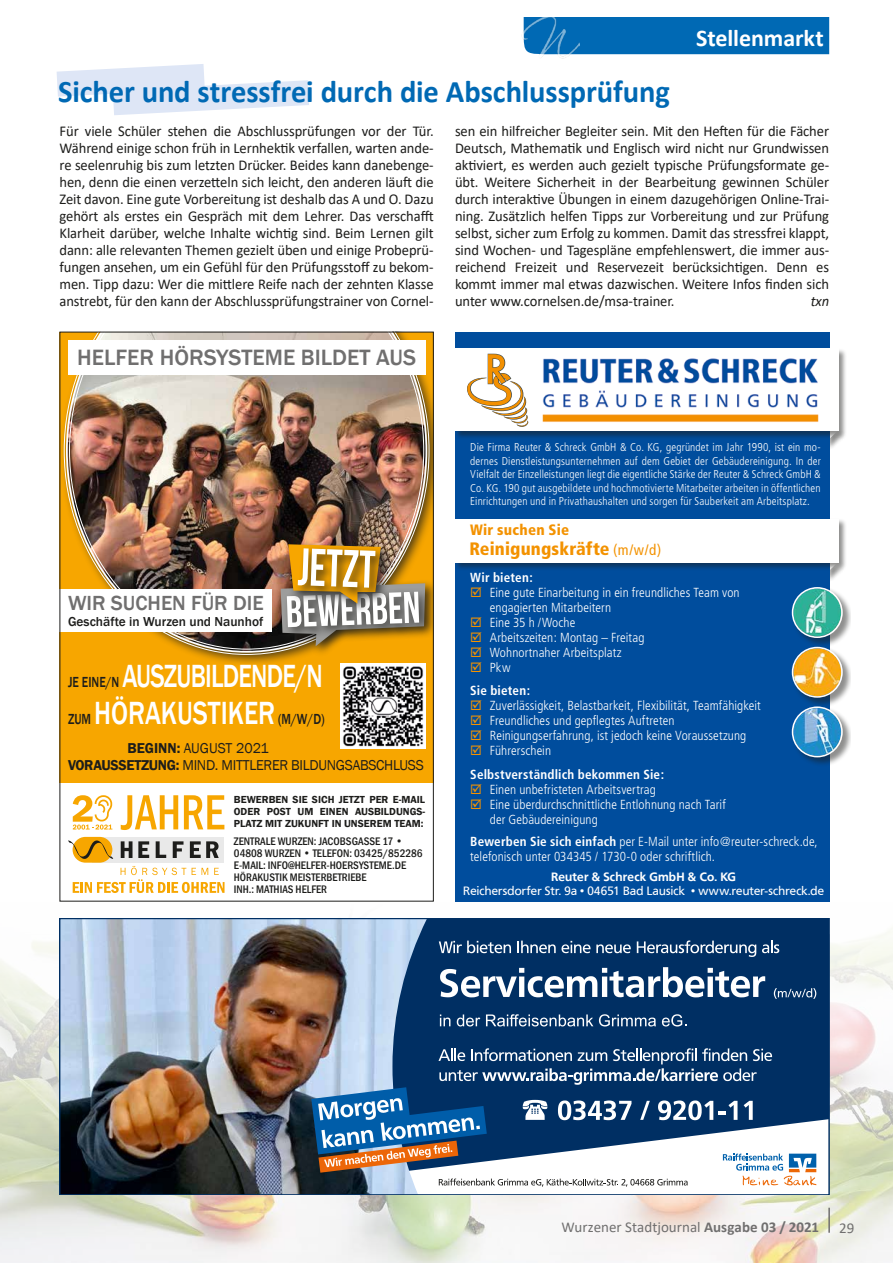
<style>
.page{position:relative;width:893px;height:1263px;background:#fff}
.page>*{position:absolute;margin:0;border:0;box-sizing:border-box;transform-origin:0 0}
.t1{font:500 33px/37.5px "Franklin Gothic";letter-spacing:-.03em;color:#fff;scale:.76 1}
.t2{font:700 31.5px "Calibri";letter-spacing:-.005em;color:#0069b4}
.t3{font:700 24px "Calibri";letter-spacing:-.005em;color:#fff}
.t4{font:500 22.8px "Franklin Gothic";color:#706f6f}
.t5{font:500 21px "Franklin Gothic";color:#706f6f}
.t6{font:900 condensed 18px "Frutiger";letter-spacing:.01em;color:#f39200}
.t7{font:15px/17px "Calibri";letter-spacing:-.005em;color:#1d1d1b;text-align:justify}
.t8{font:15px "Calibri";color:#706f6f}
.t9{font:900 condensed 15px "Frutiger";letter-spacing:.015em;color:#f39200}
.t10{font:italic 15px "Calibri";color:#1d1d1b}
.t11{font:14.7px/16.5px "Franklin Gothic";letter-spacing:-.02em;color:#1d1d1b}
.t12{font:500 13.35px "Franklin Gothic";color:#1d1d1b}
.t13{font:300 condensed 13.2px/15px "Frutiger";letter-spacing:.005em;color:#fff}
.t14{font:700 condensed 13.2px/23.2px "Frutiger";letter-spacing:.015em;color:#fff}
.t15{font:12px "Frutiger BSK";letter-spacing:.015em;color:#fff}
.t16{font:700 12px "Frutiger BSK";letter-spacing:.015em;color:#fff}
.t17{font:300 condensed 11.4px/13.5px "Frutiger";letter-spacing:.01em;color:#fff;text-align:justify}
.t18{font:500 condensed 11.25px/12px "Franklin Gothic";color:#1d1d1b}
.t19{font:600 10.5px/12px "Franklin Gothic";color:#1d1d1b;text-align:justify}
.s1{font-size:15px;color:#1d1d1b}
.s2{font-weight:600}
.s3{font-weight:400;font-size:15px}
.s4{color:#f39200}
.s5{font-weight:300}
.s6{font-weight:700}
</style>
<div class="page">
<div style="left:579px;top:17px;width:250px;height:38px;background:#0069b4"></div>
<img style="left:523px;top:17px;width:56px;height:42px">
<svg style="left:57px;top:64px;width:252px;height:51px"></svg>
<img style="left:0;top:836px;width:893px;height:427px">
<div style="left:427px;top:996px;width:400px;height:189px;background:#002f63"></div>
<div style="left:359px;top:919px;width:470px;height:77px;background:#002f63"></div>
<img style="left:62px;top:920px;width:365px;height:273px">
<svg style="left:439px;top:940px;width:72px;height:13px"></svg>
<svg style="left:517px;top:940px;width:114px;height:13px"></svg>
<svg style="left:637px;top:940px;width:119px;height:17px"></svg>
<svg style="left:762px;top:940px;width:17px;height:13px"></svg>
<svg style="left:440px;top:967px;width:325px;height:30px"></svg>
<svg style="left:774px;top:988px;width:42px;height:11px"></svg>
<svg style="left:440px;top:1014px;width:10px;height:12px"></svg>
<svg style="left:457px;top:1014px;width:23px;height:12px"></svg>
<svg style="left:486px;top:1014px;width:107px;height:12px"></svg>
<svg style="left:599px;top:1014px;width:57px;height:12px"></svg>
<svg style="left:662px;top:1014px;width:24px;height:12px"></svg>
<svg style="left:311px;top:1048px;width:505px;height:138px"></svg>
<div style="left:455px;top:332px;width:395px;height:569px;background:#fff"></div>
<div style="left:825px;top:562px;width:21px;height:20px;background:#1d1d1b;opacity:.5"></div>
<svg style="left:829px;top:571px;width:9px;height:3px"></svg>
<div style="left:825px;top:430px;width:21px;height:21px;background:#1d1d1b;opacity:.5"></div>
<svg style="left:829px;top:439px;width:9px;height:4px"></svg>
<div style="left:455px;top:332px;width:374px;height:569px;background:#004d9d"></div>
<div style="left:455px;top:348px;width:392px;height:91px;background:#1d1d1b;opacity:.5"></div>
<div style="left:455px;top:349px;width:383px;height:82px;background:#fff"></div>
<img style="left:542px;top:358px;width:277px;height:64px">
<svg style="left:467px;top:354px;width:61px;height:73px"></svg>
<div style="left:792px;top:647px;width:58px;height:60px;background:#1d1d1b;opacity:.5"></div>
<img style="left:793px;top:648px;width:48px;height:48px;border-radius:24px">
<div style="left:792px;top:647px;width:51px;height:51px;border:2px solid #fff;border-radius:50%"></div>
<div style="left:792px;top:587px;width:58px;height:60px;background:#1d1d1b;opacity:.5"></div>
<img style="left:793px;top:589px;width:48px;height:47px;border-radius:24px">
<div style="left:792px;top:587px;width:51px;height:51px;border:2px solid #fff;border-radius:50%"></div>
<div style="left:792px;top:706px;width:58px;height:61px;background:#1d1d1b;opacity:.5"></div>
<img style="left:793px;top:708px;width:48px;height:48px;border-radius:24px">
<div style="left:792px;top:706px;width:51px;height:51px;border:2px solid #fff;border-radius:50%"></div>
<div style="left:455px;top:519px;width:392px;height:52px;background:#1d1d1b;opacity:.5"></div>
<div style="left:455px;top:519px;width:383px;height:43px;background:#fff"></div>
<div style="left:60px;top:332px;width:374px;height:569px;background:#fff"></div>
<div style="left:60px;top:332px;width:374px;height:450px;background:#f7a600"></div>
<div style="left:60px;top:332px;width:374px;height:336px;background:#1d1d1b;opacity:.75"></div>
<img style="left:69px;top:334px;width:355px;height:316px">
<div style="left:60px;top:589px;width:212px;height:42px;background:#fff"></div>
<div style="left:68px;top:340px;width:357px;height:34px;background:#fff"></div>
<div style="left:277px;top:579px;width:157px;height:79px;background:#1d1d1b;opacity:.75"></div>
<div style="left:283px;top:588px;width:149px;height:52px;background:#1d1d1b;opacity:.75"></div>
<div style="left:284px;top:540px;width:109px;height:75px;background:#1d1d1b;opacity:.75"></div>
<img style="left:281px;top:544px;width:144px;height:102px">
<div style="left:92px;top:837px;width:132px;height:26px;background:#e9e9e9"></div>
<svg style="left:73px;top:837px;width:39px;height:26px"></svg>
<svg style="left:68px;top:838px;width:157px;height:55px"></svg>
<svg style="left:73px;top:795px;width:39px;height:34px"></svg>
<svg style="left:121px;top:795px;width:57px;height:35px"></svg>
<svg style="left:184px;top:795px;width:40px;height:34px"></svg>
<img style="left:340px;top:663px;width:85px;height:85px">
<hr style="left:828px;top:1208px;width:2px;height:25px;background:#706f6f">
<h3 class="t3" style="left:696px;top:21px;width:129px">Stellenmarkt</h3>
<h2 class="t2" style="left:58px;top:69px;width:613px">Sicher und stressfrei durch die Abschlussprüfung</h2>
<p class="t7" style="left:60px;top:122px;width:376px">Für viele Schüler stehen die Abschlussprüfungen vor der Tür.<br>Während einige schon früh in Lernhektik verfallen, warten ande&shy;re seelenruhig bis zum letzten Drücker. Beides kann danebenge&shy;hen, denn die einen verzetteln sich leicht, den anderen läuft die Zeit davon. Eine gute Vorbereitung ist deshalb das A und O. Dazu gehört als erstes ein Gespräch mit dem Lehrer. Das verschafft Klarheit darüber, welche Inhalte wichtig sind. Beim Lernen gilt dann: alle relevanten Themen gezielt üben und einige Probeprü&shy;fungen ansehen, um ein Gefühl für den Prüfungsstoff zu bekom&shy;men. Tipp dazu: Wer die mittlere Reife nach der zehnten Klasse anstrebt, für den kann der Abschlussprüfungstrainer von Cornel-</p>
<p class="t7" style="left:455px;top:122px;width:376px">sen ein hilfreicher Begleiter sein. Mit den Heften für die Fächer Deutsch, Mathematik und Englisch wird nicht nur Grundwissen aktiviert, es werden auch gezielt typische Prüfungsformate ge&shy;übt. Weitere Sicherheit in der Bearbeitung gewinnen Schüler durch interaktive Übungen in einem dazugehörigen Online-Trai&shy;ning. Zusätzlich helfen Tipps zur Vorbereitung und zur Prüfung selbst, sicher zum Erfolg zu kommen. Damit das stressfrei klappt, sind Wochen- und Tagespläne empfehlenswert, die immer aus&shy;reichend Freizeit und Reservezeit berücksichtigen. Denn es kommt immer mal etwas dazwischen. Weitere Infos finden sich unter www.cornelsen.de/msa-trainer.</p>
<p class="t10" style="left:811px;top:291px;width:20px">txn</p>
<h3 class="t4" style="left:77px;top:343px;width:340px">HELFER HÖRSYSTEME BILDET AUS</h3>
<h3 class="t5" style="left:68px;top:590px;width:197px">WIR SUCHEN FÜR DIE</h3>
<p class="t12" style="left:68px;top:613px;width:197px">Geschäfte in Wurzen und Naunhof</p>
<h1 class="t1" style="left:68px;top:657px;width:339px"><span class="s1">JE EINE/N</span> AUSZUBILDENDE/N<br><span class="s1">ZUM</span> HÖRAKUSTIKER <span class="s1">(M/W/D)</span></h1>
<p class="t11" style="left:68px;top:740px;width:357px;text-indent:60px"><span class="s2">BEGINN:</span> AUGUST 2021<br><span class="s2">VORAUSSETZUNG:</span> MIND. MITTLERER BILDUNGSABSCHLUSS</p>
<p class="t19" style="left:234px;top:793px;width:193px">BEWERBEN SIE SICH JETZT PER E-MAIL ODER POST UM EINEN AUSBILDUNGS-PLATZ MIT ZUKUNFT IN UNSEREM TEAM:</p>
<p class="t18" style="left:234px;top:835px;width:190px">ZENTRALE WURZEN: JACOBSGASSE 17 •<br>04808 WURZEN • TELEFON: 03425/852286<br>E-MAIL: INFO@HELFER-HOERSYSTEME.DE<br>HÖRAKUSTIK MEISTERBETRIEBE<br>INH.: MATHIAS HELFER</p>
<p class="t17" style="left:470px;top:441px;width:352px">Die Firma Reuter &amp; Schreck GmbH &amp; Co. KG, gegründet im Jahr 1990, ist ein mo&shy;dernes Dienstleistungsunternehmen auf dem Gebiet der Gebäudereinigung. In der Vielfalt der Einzelleistungen liegt die eigentliche Stärke der Reuter &amp; Schreck GmbH &amp; Co. KG. 190 gut ausgebildete und hochmotivierte Mitarbeiter arbeiten in öffentlichen Einrichtungen und in Privathaushalten und sorgen für Sauberkeit am Arbeitsplatz.</p>
<p class="t6" style="left:469px;top:538px;width:193px">Reinigungskräfte <span class="s3">(m/w/d)</span></p>
<p class="t14" style="left:470px;top:566px;width:64px">Wir bieten:</p>
<p class="t13" style="left:490px;top:585px;width:251px;text-indent:-20px"><span class="s4">☑</span> Eine gute Einarbeitung in ein freundliches Team von engagierten Mitarbeitern</p>
<p class="t13" style="left:470px;top:615px;width:106px"><span class="s4">☑</span> Eine 35 h /Woche</p>
<p class="t13" style="left:470px;top:630px;width:176px"><span class="s4">☑</span> Arbeitszeiten: Montag – Freitag</p>
<p class="t13" style="left:470px;top:645px;width:153px"><span class="s4">☑</span> Wohnortnaher Arbeitsplatz</p>
<p class="t14" style="left:470px;top:656px;width:62px"><span class="s4">☑</span> <span class="s5">Pkw<br></span>Sie bieten:</p>
<p class="t13" style="left:470px;top:698px;width:292px"><span class="s4">☑</span> Zuverlässigkeit, Belastbarkeit, Flexibilität, Teamfähigkeit</p>
<p class="t13" style="left:470px;top:713px;width:206px"><span class="s4">☑</span> Freundliches und gepflegtes Auftreten</p>
<p class="t13" style="left:470px;top:728px;width:278px"><span class="s4">☑</span> Reinigungserfahrung, ist jedoch keine Voraussetzung</p>
<p class="t14" style="left:470px;top:739px;width:195px"><span class="s4">☑</span> <span class="s5">Führerschein<br></span>Selbstverständlich bekommen Sie:</p>
<p class="t13" style="left:470px;top:782px;width:187px"><span class="s4">☑</span> Einen unbefristeten Arbeitsvertrag</p>
<p class="t13" style="left:490px;top:797px;width:237px;text-indent:-20px"><span class="s4">☑</span> Eine überdurchschnittliche Entlohnung nach Tarif der Gebäudereinigung</p>
<p class="t13" style="left:470px;top:834px;width:349px"><span class="s6">Bewerben Sie sich einfach</span> per E-Mail unter info@reuter-schreck.de, telefonisch unter 034345 / 1730-0 oder schriftlich.</p>
<p class="t9" style="left:470px;top:520px;width:101px">Wir suchen Sie</p>
<p class="t16" style="left:551px;top:869px;width:187px">Reuter &amp; Schreck GmbH &amp; Co. KG</p>
<p class="t15" style="left:463px;top:884px;width:362px">Reichersdorfer Str. 9a • 04651 Bad Lausick • www.reuter-schreck.de</p>
<p class="t8" style="left:561px;top:1217px;width:259px">Wurzener Stadtjournal <span class="s6">Ausgabe 03 / 2021</span></p>
<p class="t8" style="left:839px;top:1217px;width:17px">29</p>
</div>
